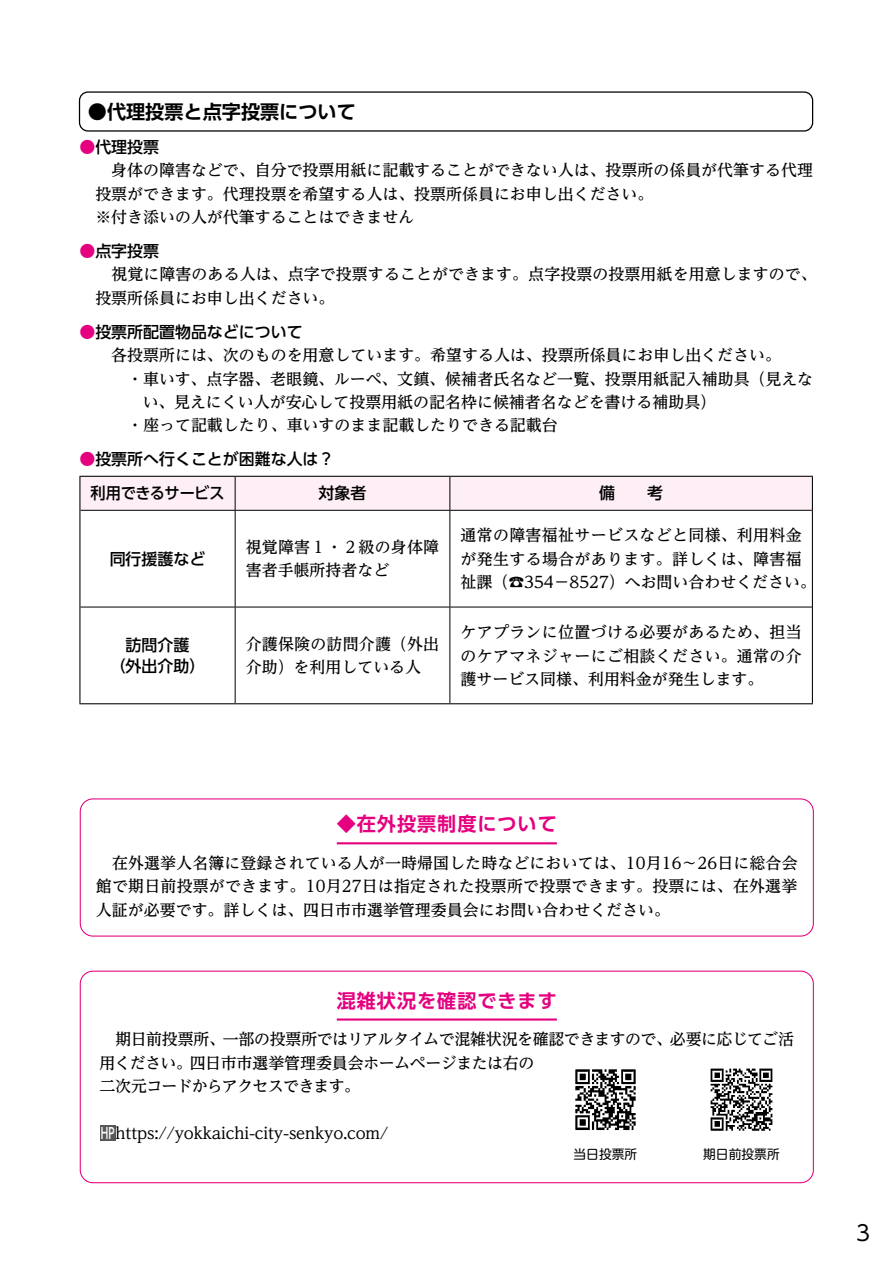
<style>
.page{position:relative;width:893px;height:1263px;background:#fff}
.page>*{position:absolute;margin:0;border:0;box-sizing:border-box;transform-origin:0 0}
.t1{font:21.3px "UD Shin Go Pro";color:#000}
.t2{font:700 19.2px "UD Shin Go Pr 6 N De";letter-spacing:.05em;color:#e4007f}
.t3{font:700 19.2px "UD Shin Go Pr 6 N De";color:#000}
.t4{font:500 15.9px/23.4px "UD Reimin Pr 6 N";color:#000}
.t5{font:500 15.9px/23.4px "UD Reimin Pro";letter-spacing:-.015em;color:#000;text-align:justify}
.t6{font:500 15.9px/34px "UD Shin Go Pr 6 N";color:#000}
.t7{font:500 15.9px/23.4px "UD Reimin Pr 6 N";letter-spacing:.02em;color:#000}
.t8{font:12.75px "UD Shin M Go Pr 6 N";color:#000}
.s1{font-family:"UD Reimin Pro";color:#e4007f}
.s2{font-family:"UD Shin Go Pr 6 N";font-size:15.15px;color:#fff}
</style>
<div class="page">
<div style="left:79px;top:91px;width:734px;height:41px;border:1px solid #000;border-radius:9px"></div>
<div style="left:80px;top:477px;width:732px;height:33px;background:#fdeff5"></div>
<hr style="left:79px;top:476px;width:156px;height:1px;background:#000">
<hr style="left:79px;top:477px;width:1px;height:33px;background:#000">
<hr style="left:235px;top:476px;width:215px;height:1px;background:#000">
<hr style="left:450px;top:476px;width:363px;height:1px;background:#000">
<hr style="left:812px;top:477px;width:1px;height:33px;background:#000">
<hr style="left:79px;top:510px;width:1px;height:97px;background:#000">
<hr style="left:812px;top:510px;width:1px;height:97px;background:#000">
<hr style="left:79px;top:607px;width:1px;height:96px;background:#000">
<hr style="left:812px;top:607px;width:1px;height:96px;background:#000">
<hr style="left:79px;top:703px;width:156px;height:1px;background:#000">
<hr style="left:235px;top:703px;width:215px;height:1px;background:#000">
<hr style="left:450px;top:703px;width:363px;height:1px;background:#000">
<hr style="left:235px;top:477px;width:1px;height:33px;background:#000">
<hr style="left:450px;top:477px;width:1px;height:33px;background:#000">
<hr style="left:80px;top:510px;width:155px;height:1px;background:#000">
<hr style="left:235px;top:510px;width:215px;height:1px;background:#000">
<hr style="left:235px;top:511px;width:1px;height:96px;background:#000">
<hr style="left:450px;top:510px;width:362px;height:1px;background:#000">
<hr style="left:450px;top:511px;width:1px;height:96px;background:#000">
<hr style="left:80px;top:607px;width:155px;height:1px;background:#000">
<hr style="left:235px;top:607px;width:215px;height:1px;background:#000">
<hr style="left:235px;top:607px;width:1px;height:96px;background:#000">
<hr style="left:450px;top:607px;width:362px;height:1px;background:#000">
<hr style="left:450px;top:607px;width:1px;height:96px;background:#000">
<div style="left:80px;top:798px;width:734px;height:138px;border:1px solid #e4007f;border-radius:13px"></div>
<hr style="left:337px;top:842px;width:220px;height:2px;background:#e4007f">
<div style="left:80px;top:971px;width:734px;height:212px;border:1px solid #e4007f;border-radius:13px"></div>
<hr style="left:337px;top:1018px;width:220px;height:2px;background:#e4007f">
<div style="left:100px;top:1125px;width:16px;height:16px;background:#5a5757"></div>
<img style="left:575px;top:1069px;width:61px;height:62px">
<img style="left:710px;top:1068px;width:63px;height:63px">
<p class="t3" style="left:88px;top:96px;width:269px">●代理投票と点字投票について</p>
<p class="t6" style="left:79px;top:129px;width:81px"><span class="s1">●</span>代理投票</p>
<p class="t4" style="left:95px;top:158px;width:719px">　身体の障害などで、自分で投票用紙に記載することができない人は、投票所の係員が代筆する代理</p>
<p class="t4" style="left:95px;top:181px;width:560px">投票ができます。代理投票を希望する人は、投票所係員にお申し出ください。</p>
<p class="t4" style="left:79px;top:205px;width:336px">　※付き添いの人が代筆することはできません</p>
<p class="t6" style="left:79px;top:233px;width:81px"><span class="s1">●</span>点字投票</p>
<p class="t4" style="left:95px;top:262px;width:723px">　視覚に障害のある人は、点字で投票することができます。点字投票の投票用紙を用意しますので、投票所係員にお申し出ください。</p>
<p class="t6" style="left:79px;top:314px;width:225px"><span class="s1">●</span>投票所配置物品などについて</p>
<p class="t4" style="left:95px;top:343px;width:687px">　各投票所には、次のものを用意しています。希望する人は、投票所係員にお申し出ください。</p>
<p class="t4" style="left:127px;top:366px;width:687px">・車いす、点字器、老眼鏡、ルーペ、文鎮、候補者氏名など一覧、投票用紙記入補助具（見えな</p>
<p class="t4" style="left:143px;top:390px;width:575px">い、見えにくい人が安心して投票用紙の記名枠に候補者名などを書ける補助具）</p>
<p class="t4" style="left:127px;top:413px;width:432px">・座って記載したり、車いすのまま記載したりできる記載台</p>
<p class="t6" style="left:91px;top:442px;width:245px;text-indent:-11px"><span class="s1">●</span>投票所へ行くことが困難な人は？利用できるサービス</p>
<p class="t6" style="left:319px;top:476px;width:49px">対象者</p>
<p class="t6" style="left:599px;top:476px;width:65px">備　　考</p>
<p class="t6" style="left:110px;top:541px;width:97px">同行援護など</p>
<p class="t4" style="left:246px;top:535px;width:195px">視覚障害１・２級の身体障害者手帳所持者など</p>
<p class="t7" style="left:460px;top:523px;width:357px">通常の障害福祉サービスなどと同様、利用料金が発生する場合があります。詳しくは、障害福祉課（☎354−8527）へお問い合わせください。</p>
<p class="t6" style="left:110px;top:635px;width:97px;line-height:20.2px;text-align:center">訪問介護<br>（外出介助）</p>
<p class="t4" style="left:246px;top:632px;width:195px">介護保険の訪問介護（外出介助）を利用している人</p>
<p class="t4" style="left:460px;top:620px;width:343px;text-align:justify">ケアプランに位置づける必要があるため、担当のケアマネジャーにご相談ください。通常の介護サービス同様、利用料金が発生します。</p>
<p class="t2" style="left:337px;top:808px;width:222px">◆在外投票制度について</p>
<p class="t5" style="left:96px;top:851px;width:703px">　在外選挙人名簿に登録されている人が一時帰国した時などにおいては、10月16～26日に総合会館で期日前投票ができます。10月27日は指定された投票所で投票できます。投票には、在外選挙人証が必要です。詳しくは、四日市市選挙管理委員会にお問い合わせください。</p>
<p class="t2" style="left:337px;top:985px;width:222px">混雑状況を確認できます</p>
<p class="t5" style="left:100px;top:1027px;width:696px;text-align:left">　期日前投票所、一部の投票所ではリアルタイムで混雑状況を確認できますので、必要に応じてご活用ください。四日市市選挙管理委員会ホームページまたは右の<br>二次元コードからアクセスできます。</p>
<p class="t5" style="left:101px;top:1121px;width:289px"><span class="s2">HP</span> https://yokkaichi-city-senkyo.com/</p>
<p class="t8" style="left:573px;top:1143px;width:65px">当日投票所</p>
<p class="t8" style="left:703px;top:1143px;width:78px">期日前投票所</p>
<h1 class="t1" style="left:856px;top:1216px;width:16px">3</h1>
</div>
